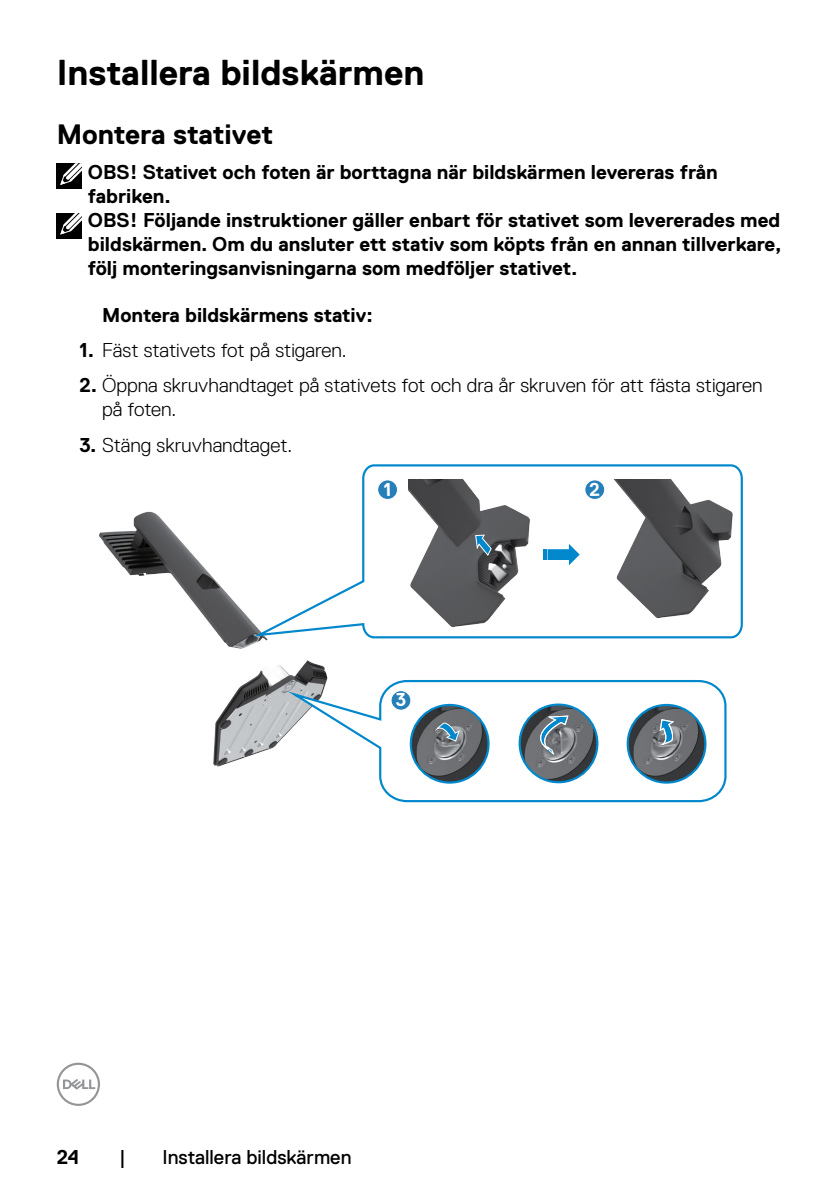
<style>
.page{position:relative;width:840px;height:1191px;background:#fff}
.page>*{position:absolute;margin:0;border:0;box-sizing:border-box;transform-origin:0 0}
.t1{font:700 36px "Dell Replica";color:#000}
.t2{font:700 28px "Dell Replica";letter-spacing:-.01em;color:#000}
.t3{font:700 20px/24px "Dell Replica";color:#000}
.t4{font:300 20px/24px "Dell Replica";color:#000}
.t5{font:20px "Dell Replica";color:#000}
.s1{font-weight:700}
</style>
<div class="page">
<svg style="left:57px;top:1062px;width:43px;height:44px"></svg>
<div style="left:57px;top:163px;width:25px;height:26px;background:#000"></div>
<svg style="left:60px;top:163px;width:22px;height:22px"></svg>
<div style="left:57px;top:213px;width:25px;height:25px;background:#000"></div>
<svg style="left:60px;top:213px;width:22px;height:22px"></svg>
<img style="left:99px;top:511px;width:229px;height:256px">
<svg style="left:248px;top:464px;width:495px;height:175px"></svg>
<svg style="left:280px;top:679px;width:447px;height:124px"></svg>
<img style="left:410px;top:705px;width:78px;height:77px;border-radius:39px">
<div style="left:409px;top:704px;width:80px;height:79px;border:2px solid #0087cc;border-radius:50%"></div>
<svg style="left:435px;top:722px;width:25px;height:20px"></svg>
<svg style="left:519px;top:704px;width:78px;height:78px"></svg>
<img style="left:627px;top:705px;width:78px;height:77px;border-radius:39px">
<div style="left:626px;top:704px;width:80px;height:79px;border:2px solid #0087cc;border-radius:50%"></div>
<svg style="left:658px;top:718px;width:17px;height:28px"></svg>
<svg style="left:391px;top:690px;width:19px;height:20px"></svg>
<div style="left:390px;top:690px;width:21px;height:20px;border:1px solid #fff;border-radius:50%"></div>
<svg style="left:384px;top:482px;width:6px;height:13px"></svg>
<svg style="left:589px;top:482px;width:10px;height:13px"></svg>
<svg style="left:396px;top:693px;width:9px;height:13px"></svg>
<h1 class="t1" style="left:57px;top:52px;width:369px">Installera bildskärmen</h1>
<h2 class="t2" style="left:57px;top:118px;width:218px">Montera stativet</h2>
<p class="t3" style="left:88px;top:160px;width:694px">OBS! Stativet och foten är borttagna när bildskärmen levereras från fabriken.<br>OBS! Följande instruktioner gäller enbart för stativet som levererades med bildskärmen. Om du ansluter ett stativ som köpts från en annan tillverkare, följ monteringsanvisningarna som medföljer stativet.</p>
<p class="t3" style="left:102px;top:303px;width:272px">Montera bildskärmens stativ:</p>
<p class="t4" style="left:79px;top:338px;width:268px"><span class="s1">1.</span> Fäst stativets fot på stigaren.</p>
<p class="t4" style="left:102px;top:373px;width:661px;text-indent:-23px"><span class="s1">2.</span> Öppna skruvhandtaget på stativets fot och dra år skruven för att fästa stigaren på foten.</p>
<p class="t4" style="left:79px;top:433px;width:214px"><span class="s1">3.</span> Stäng skruvhandtaget.</p>
<p class="t3" style="left:57px;top:1145px;width:24px">24</p>
<p class="t5" style="left:119px;top:1146px;width:8px">|</p>
<p class="t5" style="left:162px;top:1146px;width:190px">Installera bildskärmen</p>
</div>
